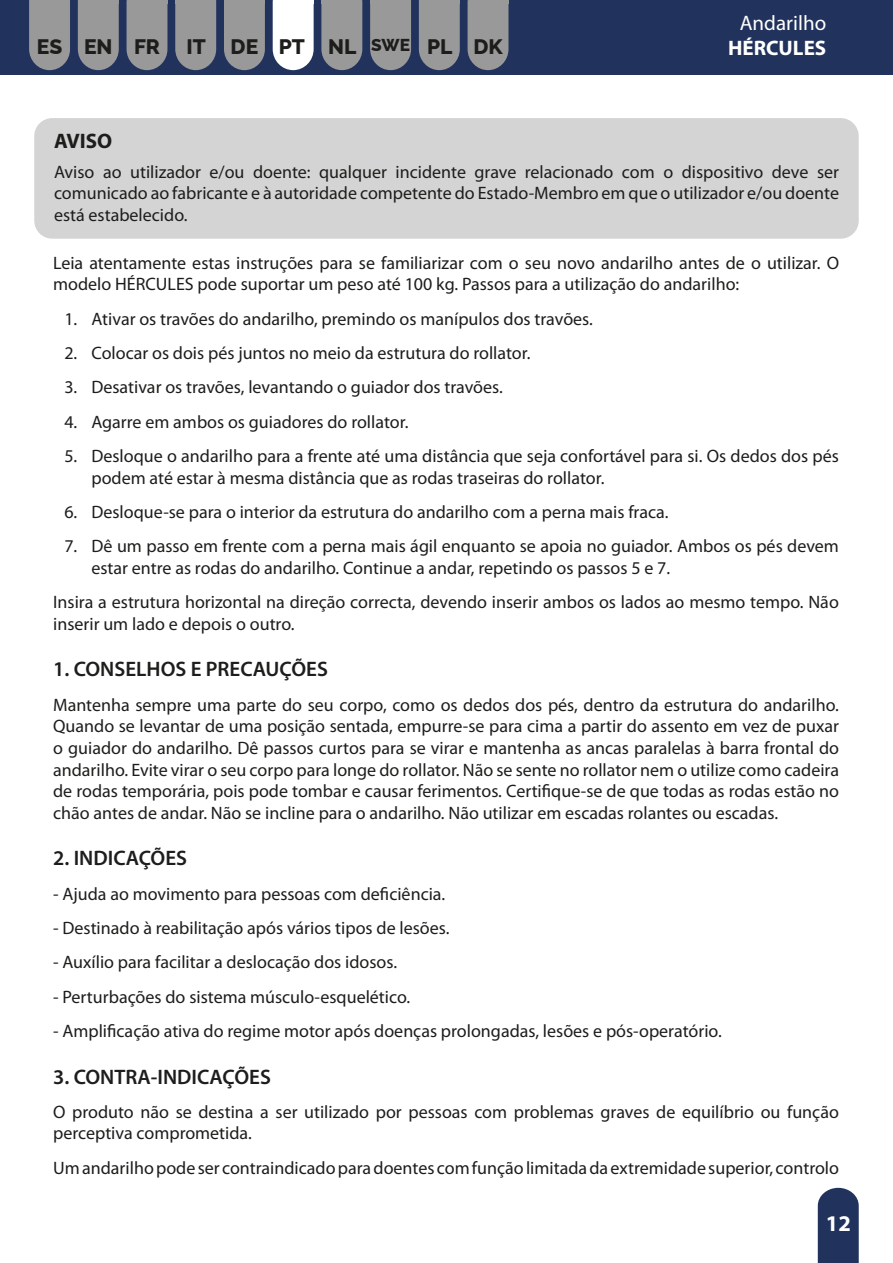
<style>
.page{position:relative;width:893px;height:1263px;background:#fff}
.page>*{position:absolute;margin:0;border:0;box-sizing:border-box;transform-origin:0 0}
.t1{font:700 22.5px "Myriad Pro";color:#fff}
.t2{font:600 21px "Myriad Pro";color:#1d1d1b}
.t3{font:800 21px "Raleway";color:#1d1d1b}
.t4{font:21px "Myriad Pro";color:#fff}
.t5{font:700 21px "Myriad Pro";color:#fff}
.t6{font:700 21px "Myriad Pro";color:#1d1d1b}
.t7{font:18px/21.6px "Myriad Pro";color:#1d1d1b}
.s1{font-size:17.25px}
</style>
<div class="page">
<div style="left:0;top:0;width:893px;height:75px;background:#21325c"></div>
<svg style="left:29px;top:0;width:41px;height:70px;background:#8f9094"></svg>
<div style="left:37px;top:34px;width:26px;height:20px;background:#999"></div>
<div style="left:127px;top:3px;width:40px;height:67px;background:#999"></div>
<hr style="left:127px;top:0;width:40px;height:3px;background:#999">
<svg style="left:78px;top:3px;width:41px;height:67px;background:#909194"></svg>
<hr style="left:78px;top:0;width:41px;height:3px;background:#999">
<svg style="left:321px;top:3px;width:41px;height:67px;background:#909194"></svg>
<hr style="left:321px;top:0;width:41px;height:3px;background:#999">
<div style="left:468px;top:3px;width:40px;height:67px;background:#999"></div>
<hr style="left:468px;top:0;width:40px;height:3px;background:#999">
<svg style="left:273px;top:3px;width:41px;height:67px;background:#e9ebef"></svg>
<div style="left:275px;top:34px;width:33px;height:21px;background:#fff"></div>
<hr style="left:273px;top:0;width:41px;height:3px;background:#fff">
<svg style="left:419px;top:3px;width:41px;height:67px;background:#909194"></svg>
<hr style="left:419px;top:0;width:41px;height:3px;background:#999">
<svg style="left:224px;top:3px;width:41px;height:67px;background:#909294"></svg>
<hr style="left:224px;top:0;width:41px;height:3px;background:#999">
<svg style="left:370px;top:3px;width:41px;height:67px;background:#909194"></svg>
<hr style="left:370px;top:0;width:41px;height:3px;background:#999">
<svg style="left:175px;top:3px;width:41px;height:67px;background:#909194"></svg>
<hr style="left:175px;top:0;width:41px;height:3px;background:#999">
<svg style="left:818px;top:1188px;width:41px;height:75px;background:#2d3d64"></svg>
<div style="left:34px;top:118px;width:825px;height:121px;background:#d4d4d4;border-radius:18px"></div>
<p class="t4" style="left:740px;top:10px;width:88px">Andarilho</p>
<p class="t3" style="left:37px;top:29px;width:125px">ES EN FR</p>
<p class="t3" style="left:186px;top:29px;width:318px">IT DE PT NL <span class="s1">SWE</span> PL DK</p>
<p class="t5" style="left:728px;top:34px;width:100px">HÉRCULES</p>
<p class="t6" style="left:54px;top:127px;width:60px">AVISO</p>
<p class="t7" style="left:54px;top:161px;width:786px;text-align:justify">Aviso ao utilizador e/ou doente: qualquer incidente grave relacionado com o dispositivo deve ser comunicado ao fabricante e à autoridade competente do Estado-Membro em que o utilizador e/ou doente está estabelecido.</p>
<p class="t7" style="left:53px;top:252px;width:787px">Leia atentamente estas instruções para se familiarizar com o seu novo andarilho antes de o utilizar. O modelo HÉRCULES pode suportar um peso até 100 kg. Passos para a utilização do andarilho:</p>
<p class="t7" style="left:64px;top:307px;width:530px">1. Ativar os travões do andarilho, premindo os manípulos dos travões.</p>
<p class="t7" style="left:64px;top:342px;width:468px">2. Colocar os dois pés juntos no meio da estrutura do rollator.</p>
<p class="t7" style="left:64px;top:376px;width:440px">3. Desativar os travões, levantando o guiador dos travões.</p>
<p class="t7" style="left:64px;top:411px;width:345px">4. Agarre em ambos os guiadores do rollator.</p>
<p class="t7" style="left:91px;top:445px;width:749px;text-indent:-27px">5. Desloque o andarilho para a frente até uma distância que seja confortável para si. Os dedos dos pés podem até estar à mesma distância que as rodas traseiras do rollator.</p>
<p class="t7" style="left:64px;top:501px;width:606px">6. Desloque-se para o interior da estrutura do andarilho com a perna mais fraca.</p>
<p class="t7" style="left:91px;top:535px;width:749px;text-indent:-27px">7. Dê um passo em frente com a perna mais ágil enquanto se apoia no guiador. Ambos os pés devem estar entre as rodas do andarilho. Continue a andar, repetindo os passos 5 e 7.</p>
<p class="t7" style="left:53px;top:591px;width:787px">Insira a estrutura horizontal na direção correcta, devendo inserir ambos os lados ao mesmo tempo. Não inserir um lado e depois o outro.</p>
<p class="t2" style="left:53px;top:656px;width:276px">1. CONSELHOS E PRECAUÇÕES</p>
<p class="t7" style="left:53px;top:694px;width:787px;text-align:justify">Mantenha sempre uma parte do seu corpo, como os dedos dos pés, dentro da estrutura do andarilho.<br>Quando se levantar de uma posição sentada, empurre-se para cima a partir do assento em vez de puxar o guiador do andarilho. Dê passos curtos para se virar e mantenha as ancas paralelas à barra frontal do andarilho. Evite virar o seu corpo para longe do rollator. Não se sente no rollator nem o utilize como cadeira de rodas temporária, pois pode tombar e causar ferimentos. Certifique-se de que todas as rodas estão no chão antes de andar. Não se incline para o andarilho. Não utilizar em escadas rolantes ou escadas.</p>
<p class="t2" style="left:53px;top:845px;width:135px">2. INDICAÇÕES</p>
<p class="t7" style="left:53px;top:882px;width:394px">- Ajuda ao movimento para pessoas com deficiência.</p>
<p class="t7" style="left:53px;top:917px;width:398px">- Destinado à reabilitação após vários tipos de lesões.</p>
<p class="t7" style="left:53px;top:951px;width:345px">- Auxílio para facilitar a deslocação dos idosos.</p>
<p class="t7" style="left:53px;top:985px;width:359px">- Perturbações do sistema músculo-esquelético.</p>
<p class="t7" style="left:53px;top:1020px;width:670px">- Amplificação ativa do regime motor após doenças prolongadas, lesões e pós-operatório.</p>
<p class="t2" style="left:53px;top:1063px;width:219px">3. CONTRA-INDICAÇÕES</p>
<p class="t7" style="left:53px;top:1101px;width:787px">O produto não se destina a ser utilizado por pessoas com problemas graves de equilíbrio ou função perceptiva comprometida.</p>
<p class="t7" style="left:53px;top:1157px;width:787px">Um andarilho pode ser contraindicado para doentes com função limitada da extremidade superior, controlo</p>
<p class="t1" style="left:826px;top:1209px;width:26px">12</p>
</div>
